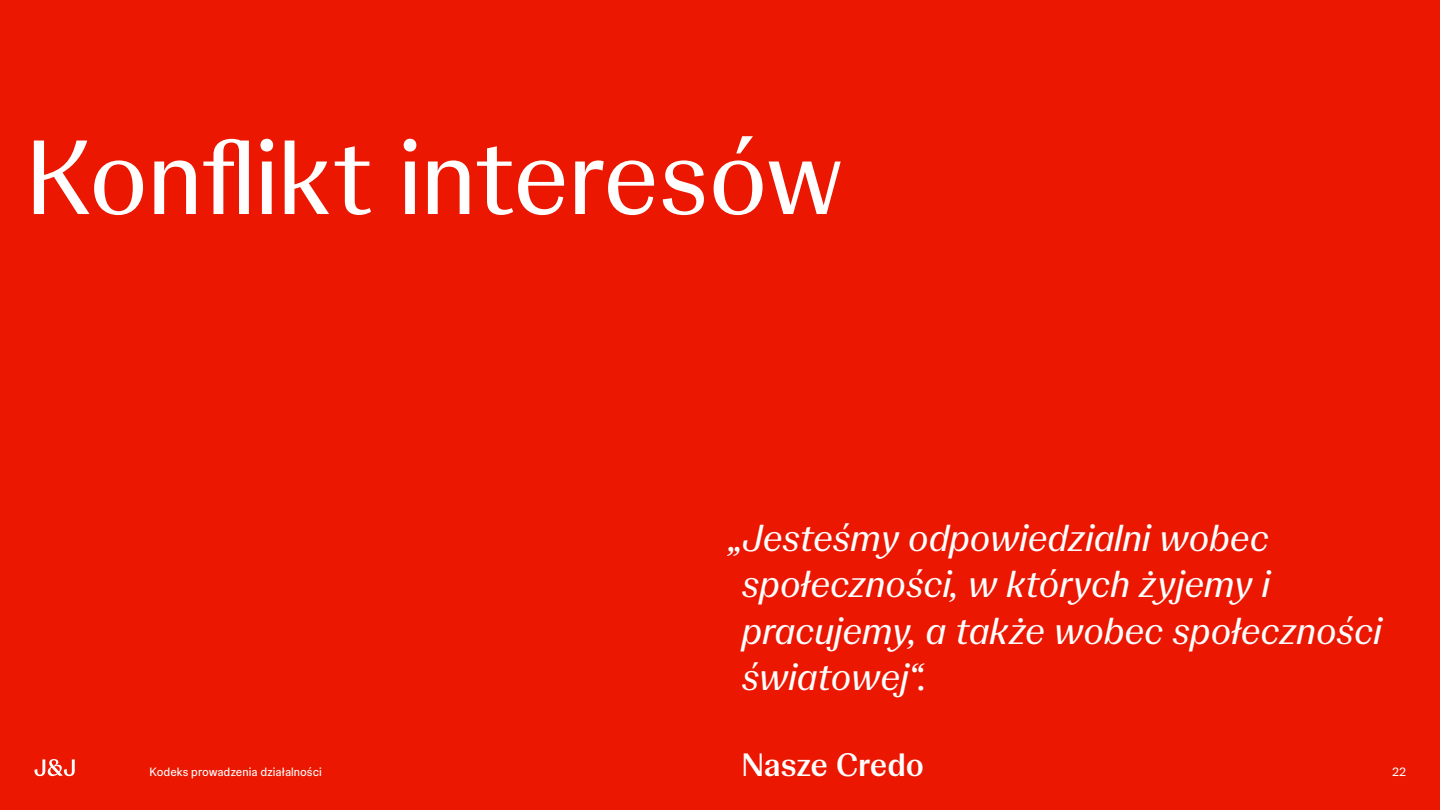
<style>
.page{position:relative;width:1440px;height:810px;background:#eb1700}
.page>*{position:absolute;margin:0;border:0;box-sizing:border-box;transform-origin:0 0}
.t1{font:105px "Johnson Display";color:#fff}
.t2{font:italic 37.5px/46.5px "Johnson Display";color:#fff}
.t3{font:700 32.25px "Johnson Display";letter-spacing:-.005em;color:#fff}
.t4{font:12px "Johnson Text";color:#fff}
</style>
<div class="page">
<svg style="left:35px;top:759px;width:40px;height:17px"></svg>
<h1 class="t1" style="left:26px;top:99px;width:819px">Konflikt interesów</h1>
<p class="t2" style="left:742px;top:512px;width:641px;text-indent:-13px">„Jesteśmy odpowiedzialni wobec społeczności, w których żyjemy i pracujemy, a także wobec społeczności światowej“.</p>
<p class="t3" style="left:742px;top:740px;width:184px">Nasze Credo</p>
<p class="t4" style="left:150px;top:763px;width:174px">Kodeks prowadzenia działalności</p>
<p class="t4" style="left:1392px;top:763px;width:16px">22</p>
</div>
